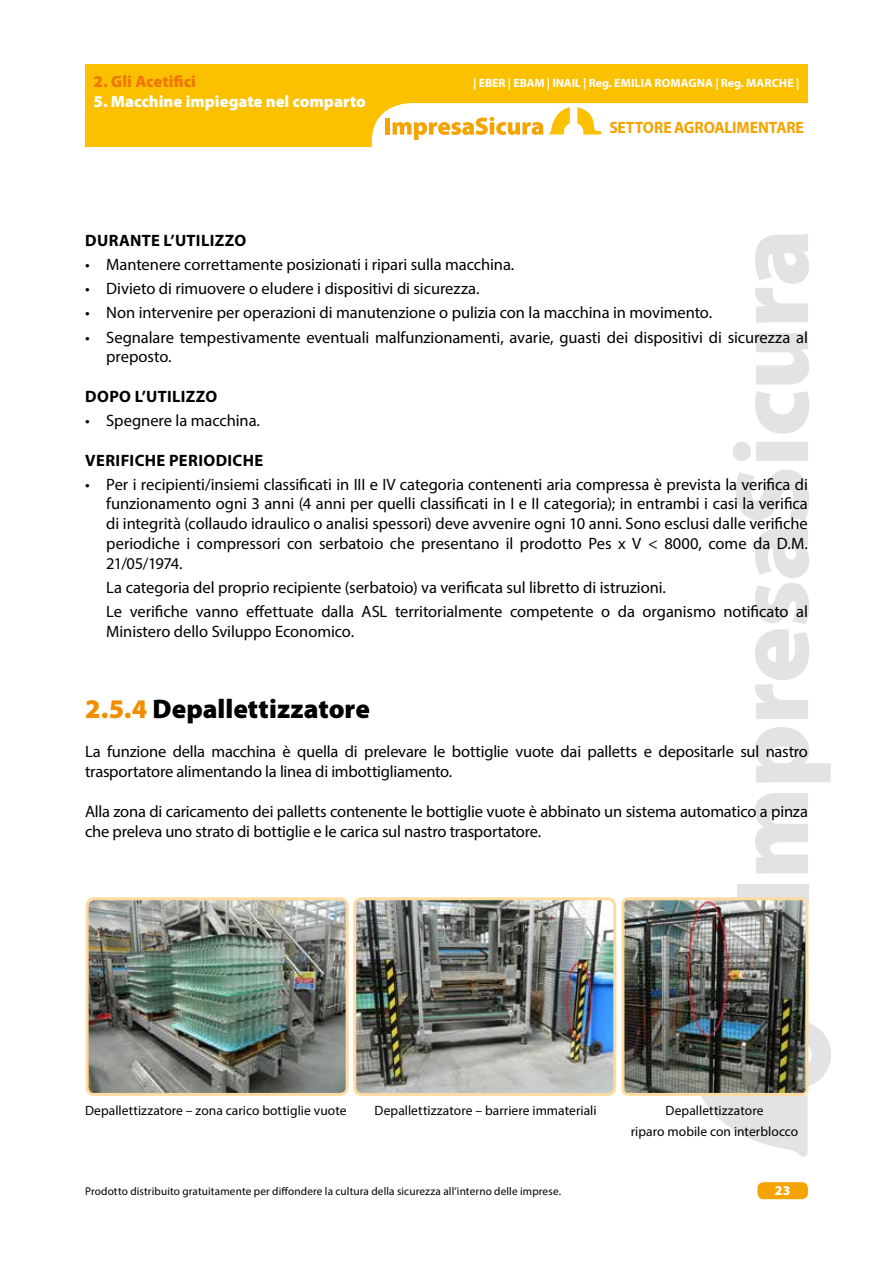
<style>
.page{position:relative;width:893px;height:1263px;background:#fff}
.page>*{position:absolute;margin:0;border:0;box-sizing:border-box;transform-origin:0 0}
.t1{font:900 27px "Myriad Pro";color:#000}
.t2{font:16.5px/19.8px "Myriad Pro";letter-spacing:-.005em;color:#000}
.t3{font:700 16.5px "Myriad Pro";letter-spacing:.025em;color:#000}
.t4{font:900 16.5px "Myriad Pro";color:#fff}
.t5{font:700 16.5px "Myriad Pro";letter-spacing:-.01em;color:#f5a300;scale:.95 1}
.t6{font:900 16.5px "Myriad Pro";color:#ee7900}
.t7{font:13.5px/21px "Myriad Pro";letter-spacing:.005em;color:#000;text-align:center}
.t8{font:900 13.5px "Myriad Pro";color:#fff}
.t9{font:700 12px "Myriad Pro";color:#fff}
.t10{font:11.25px "Myriad Pro";letter-spacing:.01em;color:#000}
.s1{color:#f18e00}
</style>
<div class="page">
<div style="left:757px;top:1182px;width:51px;height:17px;background:#f5a300;border-radius:6px"></div>
<svg style="left:701px;top:933px;width:130px;height:224px"></svg>
<div style="left:737px;top:884px;width:71px;height:20px;background:#e1e3e4"></div>
<svg style="left:755px;top:793px;width:53px;height:80px"></svg>
<svg style="left:755px;top:727px;width:76px;height:56px"></svg>
<svg style="left:755px;top:528px;width:54px;height:191px"></svg>
<svg style="left:736px;top:469px;width:73px;height:52px"></svg>
<svg style="left:733px;top:442px;width:75px;height:19px"></svg>
<svg style="left:755px;top:391px;width:54px;height:43px"></svg>
<svg style="left:756px;top:333px;width:53px;height:51px"></svg>
<svg style="left:755px;top:234px;width:54px;height:89px"></svg>
<div style="left:85px;top:64px;width:723px;height:83px;background:#fbc100"></div>
<div style="left:372px;top:103px;width:496px;height:88px;background:#fff;border-radius:38px"></div>
<div style="left:385px;top:118px;width:5px;height:17px;background:#f5a300"></div>
<svg style="left:392px;top:107px;width:210px;height:33px"></svg>
<img style="left:90px;top:901px;width:255px;height:191px">
<div style="left:86px;top:897px;width:263px;height:199px;border:3px solid #fbdba2;border-radius:7px"></div>
<img style="left:357px;top:901px;width:255px;height:191px">
<div style="left:353px;top:897px;width:263px;height:199px;border:3px solid #fbdba2;border-radius:7px"></div>
<img style="left:625px;top:901px;width:179px;height:191px">
<div style="left:621px;top:897px;width:187px;height:199px;border:3px solid #fbdba2;border-radius:5px"></div>
<p class="t6" style="left:94px;top:72px;width:104px">2. Gli Acetifici</p>
<p class="t4" style="left:94px;top:92px;width:274px">5. Macchine impiegate nel comparto</p>
<p class="t9" style="left:473px;top:75px;width:328px">| EBER | EBAM | INAIL | Reg. EMILIA ROMAGNA | Reg. MARCHE |</p>
<p class="t5" style="left:609px;top:117px;width:206px">SETTORE AGROALIMENTARE</p>
<p class="t3" style="left:85px;top:230px;width:162px">DURANTE L’UTILIZZO</p>
<p class="t2" style="left:85px;top:255px;width:431px">• Mantenere correttamente posizionati i ripari sulla macchina.</p>
<p class="t2" style="left:85px;top:279px;width:396px">• Divieto di rimuovere o eludere i dispositivi di sicurezza.</p>
<p class="t2" style="left:85px;top:303px;width:629px">• Non intervenire per operazioni di manutenzione o pulizia con la macchina in movimento.</p>
<p class="t2" style="left:106px;top:327px;width:703px;text-indent:-21px">• Segnalare tempestivamente eventuali malfunzionamenti, avarie, guasti dei dispositivi di sicurezza al preposto.</p>
<p class="t3" style="left:85px;top:386px;width:134px">DOPO L’UTILIZZO</p>
<p class="t2" style="left:85px;top:410px;width:176px">• Spegnere la macchina.</p>
<p class="t3" style="left:85px;top:449px;width:180px">VERIFICHE PERIODICHE</p>
<p class="t2" style="left:106px;top:474px;width:703px;text-align:justify;text-indent:-21px">• Per i recipienti/insiemi classificati in III e IV categoria contenenti aria compressa è prevista la verifica di funzionamento ogni 3 anni (4 anni per quelli classificati in I e II categoria); in entrambi i casi la verifica di integrità (collaudo idraulico o analisi spessori) deve avvenire ogni 10 anni. Sono esclusi dalle verifiche periodiche i compressori con serbatoio che presentano il prodotto Pes x V &lt; 8000, come da D.M.<br>21/05/1974.</p>
<p class="t2" style="left:106px;top:575px;width:703px;line-height:24px">La categoria del proprio recipiente (serbatoio) va verificata sul libretto di istruzioni.<br>Le verifiche vanno effettuate dalla ASL territorialmente competente o da organismo notificato al</p>
<p class="t2" style="left:106px;top:621px;width:249px">Ministero dello Sviluppo Economico.</p>
<p class="t1" style="left:85px;top:693px;width:286px"><span class="s1">2.5.4</span> Depallettizzatore</p>
<p class="t2" style="left:85px;top:742px;width:724px">La funzione della macchina è quella di prelevare le bottiglie vuote dai palletts e depositarle sul nastro trasportatore alimentando la linea di imbottigliamento.</p>
<p class="t2" style="left:85px;top:801px;width:724px">Alla zona di caricamento dei palletts contenente le bottiglie vuote è abbinato un sistema automatico a pinza che preleva uno strato di bottiglie e le carica sul nastro trasportatore.</p>
<p class="t7" style="left:85px;top:1099px;width:263px">Depallettizzatore – zona carico bottiglie vuote</p>
<p class="t7" style="left:374px;top:1099px;width:224px">Depallettizzatore – barriere immateriali</p>
<p class="t7" style="left:631px;top:1099px;width:169px">Depallettizzatore<br>riparo mobile con interblocco</p>
<p class="t10" style="left:85px;top:1184px;width:477px">Prodotto distribuito gratuitamente per diffondere la cultura della sicurezza all’interno delle imprese.</p>
<p class="t8" style="left:775px;top:1183px;width:17px">23</p>
</div>
